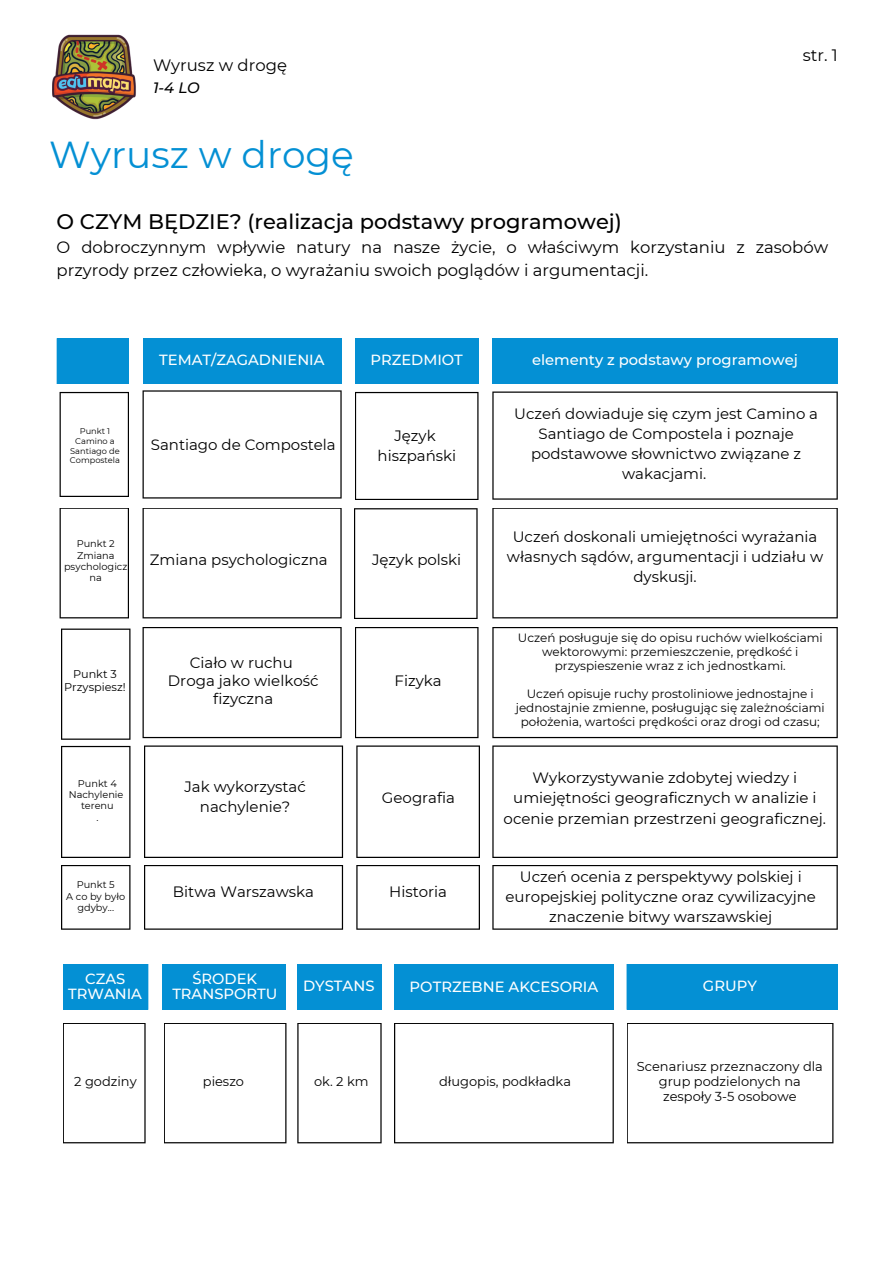
<style>
.page{position:relative;width:893px;height:1264px;background:#fff}
.page>*{position:absolute;margin:0;border:0;box-sizing:border-box;transform-origin:0 0}
.t1{font:37.5px "Montserrat";color:#0490d4}
.t2{font:500 21px "Montserrat";color:#000}
.t3{font:16.5px/22.5px "Montserrat";color:#000}
.t4{font:15px/20.2px "Montserrat";color:#000;text-align:center}
.t5{font:italic 500 15px "Montserrat";color:#000}
.t6{font:500 14.7px/15.8px "Montserrat";color:#fff;text-align:center}
.t7{font:12.9px/15.1px "Montserrat";color:#000;text-align:center}
.t8{font:12px/14px "Montserrat";color:#000;text-align:center}
.t9{font:11.25px "Montserrat";color:#000}
.t10{font:9.75px/11.4px "Montserrat";color:#000;text-align:center}
.t11{font:8.25px/9.6px "Montserrat";color:#000;text-align:center}
</style>
<div class="page">
<div style="left:57px;top:338px;width:72px;height:46px;background:#0490d4"></div>
<div style="left:355px;top:338px;width:123px;height:46px;background:#0490d4"></div>
<div style="left:143px;top:338px;width:198px;height:46px;background:#0490d4"></div>
<div style="left:492px;top:338px;width:345px;height:46px;background:#0490d4"></div>
<svg style="left:142px;top:390px;width:199px;height:108px"></svg>
<svg style="left:142px;top:508px;width:199px;height:110px"></svg>
<svg style="left:142px;top:627px;width:199px;height:111px"></svg>
<svg style="left:144px;top:745px;width:199px;height:113px"></svg>
<svg style="left:355px;top:392px;width:123px;height:108px"></svg>
<svg style="left:354px;top:508px;width:123px;height:111px"></svg>
<svg style="left:355px;top:627px;width:123px;height:111px"></svg>
<svg style="left:356px;top:745px;width:124px;height:113px"></svg>
<svg style="left:492px;top:391px;width:345px;height:108px"></svg>
<svg style="left:492px;top:508px;width:345px;height:110px"></svg>
<svg style="left:492px;top:627px;width:345px;height:111px"></svg>
<svg style="left:492px;top:745px;width:345px;height:113px"></svg>
<svg style="left:60px;top:392px;width:69px;height:105px"></svg>
<svg style="left:60px;top:508px;width:69px;height:110px"></svg>
<svg style="left:61px;top:628px;width:69px;height:111px"></svg>
<svg style="left:61px;top:746px;width:69px;height:112px"></svg>
<img style="left:52px;top:34px;width:84px;height:86px">
<svg style="left:492px;top:865px;width:345px;height:64px"></svg>
<svg style="left:144px;top:865px;width:199px;height:64px"></svg>
<svg style="left:356px;top:865px;width:124px;height:64px"></svg>
<svg style="left:61px;top:865px;width:69px;height:64px"></svg>
<div style="left:162px;top:964px;width:124px;height:45px;background:#0490d4"></div>
<div style="left:63px;top:964px;width:85px;height:45px;background:#0490d4"></div>
<div style="left:297px;top:964px;width:84px;height:45px;background:#0490d4"></div>
<div style="left:394px;top:964px;width:219px;height:45px;background:#0490d4"></div>
<div style="left:626px;top:964px;width:211px;height:45px;background:#0490d4"></div>
<svg style="left:63px;top:1023px;width:82px;height:120px"></svg>
<svg style="left:164px;top:1023px;width:122px;height:120px"></svg>
<svg style="left:297px;top:1023px;width:84px;height:120px"></svg>
<svg style="left:627px;top:1023px;width:206px;height:120px"></svg>
<svg style="left:394px;top:1023px;width:219px;height:120px"></svg>
<p class="t3" style="left:153px;top:53px;width:135px">Wyrusz w drogę</p>
<p class="t5" style="left:153px;top:79px;width:48px">1-4 LO</p>
<p class="t3" style="left:802px;top:43px;width:37px">str. 1</p>
<p class="t1" style="left:49px;top:132px;width:306px">Wyrusz w drogę</p>
<p class="t2" style="left:57px;top:208px;width:566px">O CZYM BĘDZIE? (realizacja podstawy programowej)</p>
<p class="t3" style="left:57px;top:236px;width:773px">O dobroczynnym wpływie natury na nasze życie, o właściwym korzystaniu z zasobów przyrody przez człowieka, o wyrażaniu swoich poglądów i argumentacji.</p>
<p class="t6" style="left:159px;top:352px;width:167px">TEMAT/ZAGADNIENIA</p>
<p class="t6" style="left:370px;top:352px;width:94px">PRZEDMIOT</p>
<p class="t6" style="left:532px;top:351px;width:267px">elementy z podstawy programowej</p>
<p class="t11" style="left:80px;top:426px;width:32px">Punkt 1</p>
<p class="t11" style="left:70px;top:436px;width:52px">Camino a<br>Santiago de<br>Compostela</p>
<p class="t4" style="left:151px;top:434px;width:186px">Santiago de Compostela</p>
<p class="t4" style="left:394px;top:425px;width:43px">Język</p>
<p class="t4" style="left:377px;top:445px;width:80px">hiszpański</p>
<p class="t4" style="left:514px;top:403px;width:305px">Uczeń dowiaduje się czym jest Camino a<br>Santiago de Compostela i poznaje podstawowe słownictwo związane z wakacjami.</p>
<p class="t10" style="left:77px;top:538px;width:40px">Punkt 2</p>
<p class="t10" style="left:64px;top:549px;width:65px">Zmiana psychologicz na</p>
<p class="t4" style="left:150px;top:549px;width:179px">Zmiana psychologiczna</p>
<p class="t4" style="left:372px;top:549px;width:91px">Język polski</p>
<p class="t4" style="left:507px;top:526px;width:318px">Uczeń doskonali umiejętności wyrażania własnych sądów, argumentacji i udziału w dyskusji.</p>
<p class="t9" style="left:73px;top:667px;width:45px">Punkt 3</p>
<p class="t9" style="left:64px;top:680px;width:63px">Przyspiesz!</p>
<p class="t4" style="left:190px;top:653px;width:104px">Ciało w ruchu</p>
<p class="t4" style="left:168px;top:672px;width:152px;line-height:18px">Droga jako wielkość fizyczna</p>
<p class="t4" style="left:394px;top:671px;width:49px">Fizyka</p>
<p class="t8" style="left:518px;top:631px;width:306px">Uczeń posługuje się do opisu ruchów wielkościami wektorowymi: przemieszczenie, prędkość i przyspieszenie wraz z ich jednostkami.</p>
<p class="t8" style="left:515px;top:687px;width:310px">Uczeń opisuje ruchy prostoliniowe jednostajne i jednostajnie zmienne, posługując się zależnościami położenia, wartości prędkości oraz drogi od czasu;</p>
<p class="t10" style="left:78px;top:777px;width:40px">Punkt 4</p>
<p class="t10" style="left:69px;top:788px;width:56px">Nachylenie</p>
<p class="t10" style="left:81px;top:800px;width:34px">terenu</p>
<p class="t10" style="left:96px;top:811px;width:4px">.</p>
<p class="t4" style="left:184px;top:776px;width:123px">Jak wykorzystać nachylenie?</p>
<p class="t4" style="left:382px;top:787px;width:75px">Geografia</p>
<p class="t4" style="left:503px;top:767px;width:324px">Wykorzystywanie zdobytej wiedzy i umiejętności geograficznych w analizie i ocenie przemian przestrzeni geograficznej.</p>
<p class="t10" style="left:77px;top:879px;width:40px">Punkt 5</p>
<p class="t10" style="left:66px;top:890px;width:60px">A co by było gdyby...</p>
<p class="t4" style="left:173px;top:881px;width:142px">Bitwa Warszawska</p>
<p class="t4" style="left:389px;top:881px;width:59px">Historia</p>
<p class="t4" style="left:505px;top:866px;width:312px">Uczeń ocenia z perspektywy polskiej i europejskiej polityczne oraz cywilizacyjne znaczenie bitwy warszawskiej</p>
<p class="t6" style="left:68px;top:970px;width:75px">CZAS<br>TRWANIA</p>
<p class="t6" style="left:192px;top:970px;width:66px">ŚRODEK</p>
<p class="t6" style="left:172px;top:986px;width:106px">TRANSPORTU</p>
<p class="t7" style="left:74px;top:1073px;width:64px">2 godziny</p>
<p class="t7" style="left:203px;top:1073px;width:43px">pieszo</p>
<p class="t6" style="left:303px;top:978px;width:73px">DYSTANS</p>
<p class="t6" style="left:409px;top:978px;width:190px">POTRZEBNE AKCESORIA</p>
<p class="t6" style="left:703px;top:978px;width:55px">GRUPY</p>
<p class="t7" style="left:314px;top:1073px;width:56px">ok. 2 km</p>
<p class="t7" style="left:439px;top:1073px;width:133px">długopis, podkładka</p>
<p class="t7" style="left:636px;top:1058px;width:187px">Scenariusz przeznaczony dla grup podzielonych na zespoły 3-5 osobowe</p>
</div>
